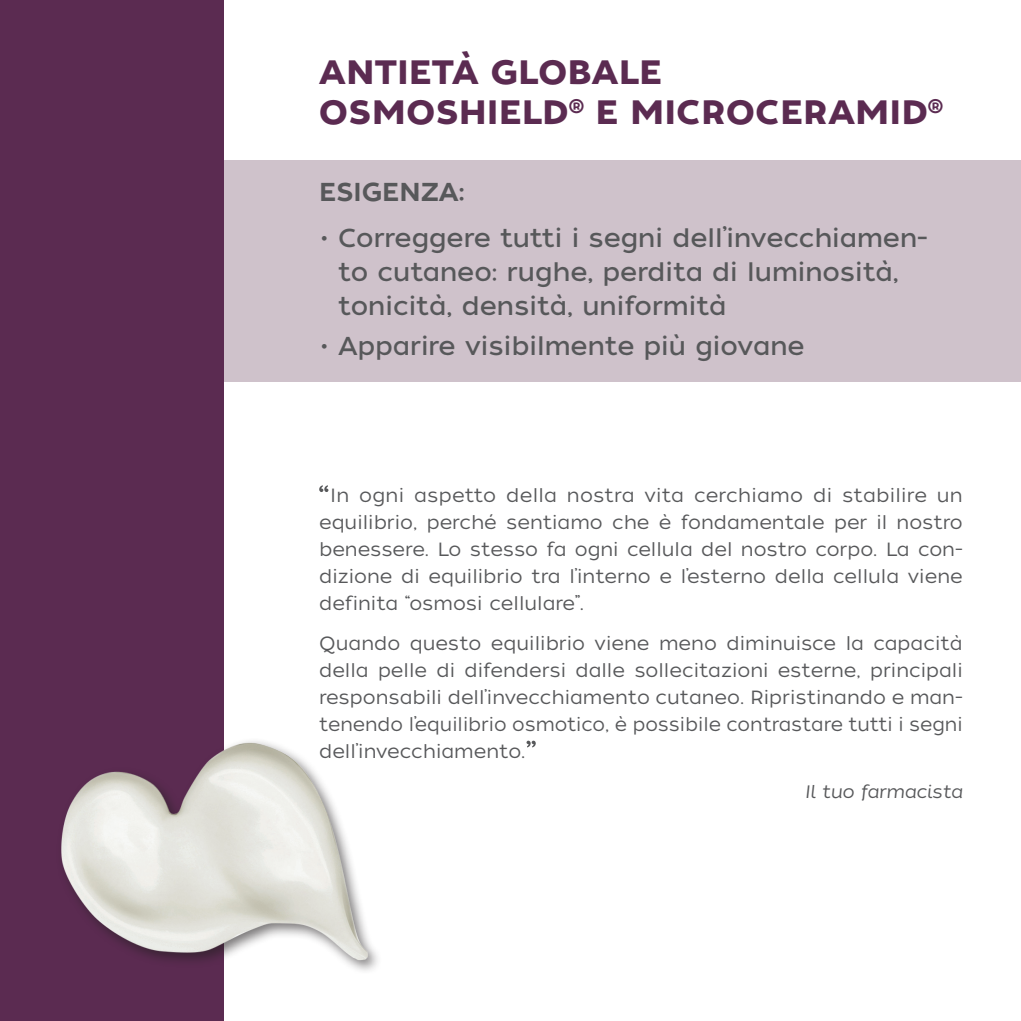
<style>
.page{position:relative;width:1021px;height:1021px;background:#fff}
.page>*{position:absolute;margin:0;border:0;box-sizing:border-box;transform-origin:0 0}
.t1{font:51.75px "Tide Sans 200 Lil Mondo";color:#57585a}
.t2{font:33.75px/40.5px "Tide Sans 600 Bunny";letter-spacing:.02em;color:#5b2b51}
.t3{font:25.88px/33.8px "Tide Sans 400 Lil Dude";color:#57585a}
.t4{font:25.88px "Tide Sans 500 Dudette";color:#57585a}
.t5{font:19.12px/27px "Tide Sans 300 Lil Kahuna";color:#57585a;text-align:justify}
.t6{font:italic 18px "Tide Sans 300 Lil Kahuna";letter-spacing:-.02em;color:#57585a}
.s1{font-family:"Tide Sans 500 Dudette"}
</style>
<div class="page">
<div style="left:96px;top:159px;width:924px;height:222px;background:#cfc2cb"></div>
<div style="left:0;top:0;width:223px;height:1020px;background:#5b2b51"></div>
<img style="left:61px;top:719px;width:317px;height:268px">
<h2 class="t2" style="left:319px;top:53px;width:625px">ANTIETÀ GLOBALE<br>OSMOSHIELD<sup>®</sup> E MICROCERAMID<sup>®</sup></h2>
<h3 class="t4" style="left:319px;top:175px;width:147px">ESIGENZA:</h3>
<h3 class="t3" style="left:338px;top:222px;width:591px;text-indent:-19px"><span class="s1">•</span> Correggere tutti i segni dell’invecchiamen&shy;to cutaneo: rughe, perdita di luminosità, tonicità, densità, uniformità</h3>
<h3 class="t3" style="left:319px;top:329px;width:487px"><span class="s1">•</span> Apparire visibilmente più giovane</h3>
<h1 class="t1" style="left:319px;top:473px;width:12px">“</h1>
<p class="t5" style="left:319px;top:482px;width:645px;text-indent:11px">In ogni aspetto della nostra vita cerchiamo di stabilire un equilibrio, perché sentiamo che è fondamentale per il nostro benessere. Lo stesso fa ogni cellula del nostro corpo. La con&shy;dizione di equilibrio tra l’interno e l’esterno della cellula viene definita “osmosi cellulare”.</p>
<p class="t5" style="left:319px;top:630px;width:645px">Quando questo equilibrio viene meno diminuisce la capacità della pelle di difendersi dalle sollecitazioni esterne, principali responsabili dell’invecchiamento cutaneo. Ripristinando e man&shy;tenendo l’equilibrio osmotico, è possibile contrastare tutti i segni dell’invecchiamento.</p>
<h1 class="t1" style="left:525px;top:729px;width:12px">”</h1>
<p class="t6" style="left:804px;top:780px;width:159px">Il tuo farmacista</p>
</div>
